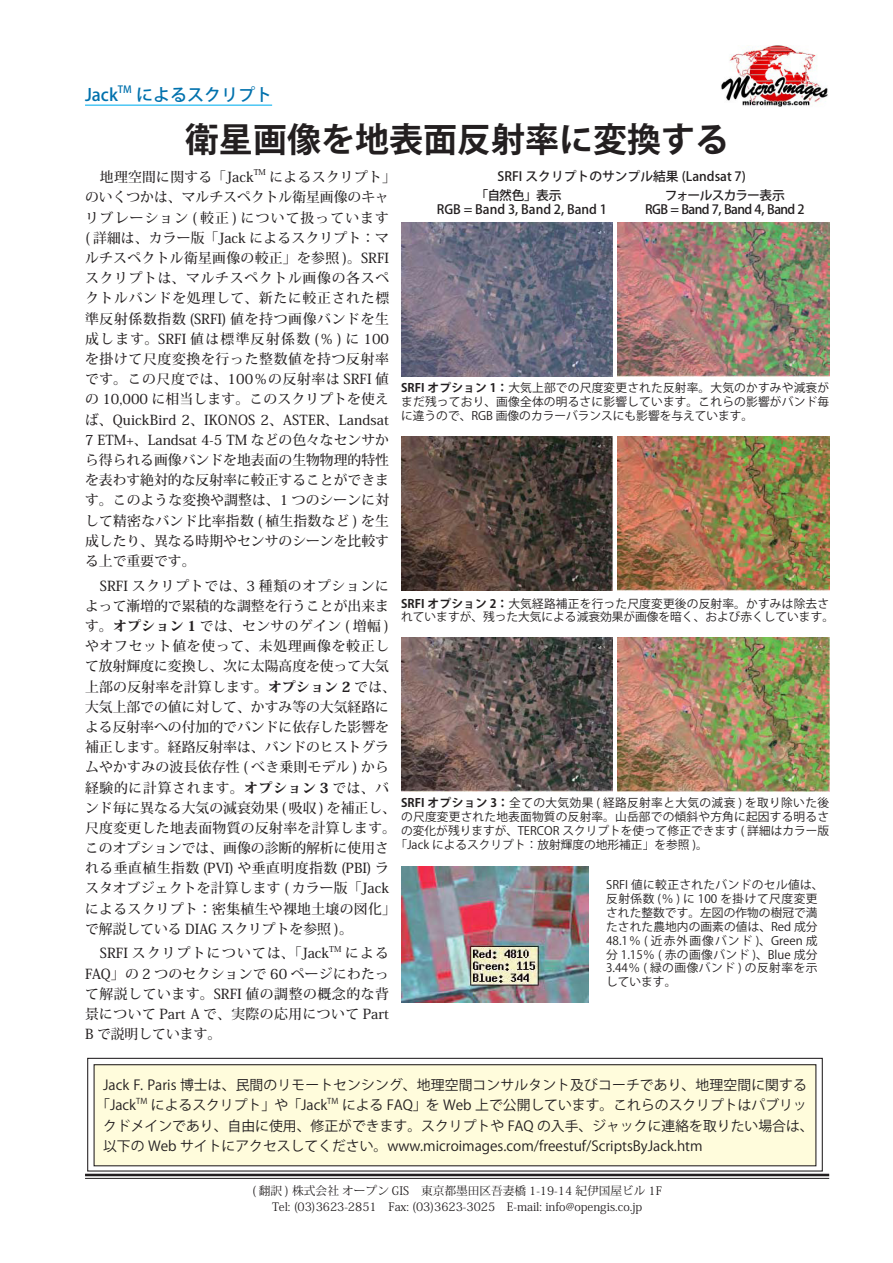
<style>
.page{position:relative;width:893px;height:1263px;background:#fff}
.page>*{position:absolute;margin:0;border:0;box-sizing:border-box;transform-origin:0 0}
.タイトル{font:700 34.05px "Koz Go Pro";color:#231f20}
.分類_下線{font:500 16.95px "Koz Go Pro";color:#0071ad}
.本文{font:500 13.8px/20.2px "Koz Min Pro";letter-spacing:.01em;color:#231f20;text-align:justify}
.t1{font:13.8px/20.2px "Koz Go Pro";color:#231f20;text-align:right}
.本文-2{font:500 13.8px "Koz Min Pro";letter-spacing:.09em;color:#231f20}
.画面の説明_12Q{font:500 12.75px "Koz Go Pro";color:#231f20}
.画面の説明_12Q-2{font:500 12.75px "Koz Go Pro";letter-spacing:-.045em;color:#231f20}
.画面の説明_12Q-3{font:500 12.75px "Koz Go Pro";letter-spacing:-.06em;color:#231f20}
.画面の説明_12Q-4{font:11.7px/13.8px "Koz Go Pro";letter-spacing:.01em;color:#231f20}
.t2{font:11.7px "Koz Min Pro";color:#231f20}
.画面の説明_12Q-5{font:11.7px "Koz Go Pro";letter-spacing:.03em;color:#231f20}
.分類_下線-2{font:500 9.9px "Koz Go Pro";color:#0071ad}
.本文-3{font:500 8.1px "Koz Min Pro";color:#231f20}
.t3{font:8.1px "Koz Go Pro";color:#231f20}
.s1{font-weight:800}
.s2{font-weight:700}
</style>
<div class="page">
<hr style="left:85px;top:1174px;width:744px;height:2px;background:#231f20">
<hr style="left:85px;top:1178px;width:744px;height:1px;background:#231f20">
<img style="left:721px;top:45px;width:107px;height:62px">
<img style="left:401px;top:222px;width:212px;height:154px">
<img style="left:618px;top:222px;width:211px;height:154px">
<img style="left:401px;top:436px;width:212px;height:154px">
<img style="left:618px;top:436px;width:211px;height:154px">
<img style="left:401px;top:637px;width:212px;height:154px">
<img style="left:618px;top:637px;width:211px;height:154px">
<img style="left:401px;top:866px;width:188px;height:137px">
<div style="left:87px;top:1058px;width:736px;height:113px;border:1px solid #231f20"></div>
<div style="left:94px;top:1065px;width:722px;height:101px;background:#fffcdc"></div>
<div style="left:94px;top:1064px;width:722px;height:102px;border:1px solid #231f20"></div>
<hr style="left:85px;top:105px;width:187px;height:1px;background:#00aeef">
<p class="分類_下線" style="left:85px;top:84px;width:34px">Jack</p>
<p class="分類_下線-2" style="left:118px;top:83px;width:16px">TM</p>
<p class="分類_下線" style="left:136px;top:84px;width:138px">によるスクリプト</p>
<p class="タイトル" style="left:185px;top:118px;width:546px">衛星画像を地表面反射率に変換する</p>
<p class="本文" style="left:269px;top:167px;width:128px">によるスクリプト「</p>
<p class="本文" style="left:100px;top:167px;width:155px">地理空間に関する「Jack</p>
<p class="本文-3" style="left:254px;top:167px;width:14px">TM</p>
<p class="本文" style="left:85px;top:187px;width:306px">のいくつかは、マルチスペクトル衛星画像のキャリブレーション ( 較正 ) について扱っています( 詳細は、カラー版「Jack によるスクリプト：マルチスペクトル衛星画像の較正」を参照 )。SRFIスクリプトは、マルチスペクトル画像の各スペクトルバンドを処理して、新たに較正された標準反射係数指数 (SRFI) 値を持つ画像バンドを生成します。SRFI 値は標準反射係数 ％( に) 100を掛けて尺度変換を行った整数値を持つ反射率です。この尺度では、100％の反射率は SRFI 値の 10,000 に相当します。このスクリプトを使えば、QuickBird 2、IKONOS 2、ASTER、Landsat 7 ETM 、+ Landsat 4-5 TM などの色々なセンサから得られる画像バンドを地表面の生物物理的特性を表わす絶対的な反射率に較正することができます。このような変換や調整は、1 つのシーンに対して精密なバンド比率指数 ( 植生指数など ) を生成したり、異なる時期やセンサのシーンを比較する上で重要です。</p>
<p class="本文" style="left:85px;top:575px;width:312px;text-align:left;text-indent:15px">SRFI スクリプトでは、3 種類のオプションによって漸増的で累積的な調整を行うことが出来ます。<span class="s1">オプション 1</span> では、センサのゲイン ( 増幅 (やオフセット値を使って、未処理画像を較正して放射輝度に変換し、次に太陽高度を使って大気上部の反射率を計算します。<span class="s1">オプション 2</span> では、大気上部での値に対して、かすみ等の大気経路による反射率への付加的でバンドに依存した影響を補正します。経路反射率は、バンドのヒストグラムやかすみの波長依存性 ( べき乗則モデル ) から経験的に計算されます。<span class="s1">オプション 3</span> では、バンド毎に異なる大気の減衰効果 ( 吸収 ) を補正し、尺度変更した地表面物質の反射率を計算します。このオプションでは、画像の診断的解析に使用される垂直植生指数 (PVI) や垂直明度指数 (PBI ラ)スタオブジェクトを計算します ( カラー版「Jackによるスクリプト：密集植生や裸地土壌の図化「で解説している DIAG スクリプトを参照。(</p>
<p class="本文" style="left:345px;top:943px;width:45px">による</p>
<p class="画面の説明_12Q" style="left:498px;top:168px;width:250px">SRFI スクリプトのサンプル結果 (Landsat (7</p>
<p class="画面の説明_12Q" style="left:476px;top:187px;width:87px">「自然色」表示</p>
<p class="画面の説明_12Q" style="left:437px;top:201px;width:172px">RGB = Band 3, Band 2, Band 1</p>
<p class="画面の説明_12Q-3" style="left:665px;top:187px;width:122px">フォールスカラー表示</p>
<p class="画面の説明_12Q-2" style="left:645px;top:201px;width:161px">RGB = Band 7, Band 4, Band 2</p>
<p class="画面の説明_12Q-4" style="left:401px;top:381px;width:430px;text-align:justify"><span class="s2">SRFI オプション 1：</span>大気上部での尺度変更された反射率。大気のかすみや減衰がまだ残っており、画像全体の明るさに影響しています。これらの影響がバンド毎に違うので、RGB 画像のカラーバランスにも影響を与えています。</p>
<p class="画面の説明_12Q-4" style="left:401px;top:597px;width:434px"><span class="s2">SRFI オプション 2：</span>大気経路補正を行った尺度変更後の反射率。かすみは除去されていますが、残った大気による減衰効果が画像を暗く、および赤くしています。</p>
<p class="画面の説明_12Q-5" style="left:401px;top:795px;width:429px"><span class="s2">SRFI オプション 3：</span>全ての大気効果 ( 経路反射率と大気の減衰 ) を取り除いた後</p>
<p class="画面の説明_12Q-4" style="left:401px;top:810px;width:429px">の尺度変更された地表面物質の反射率。山岳部での傾斜や方角に起因する明るさ</p>
<p class="画面の説明_12Q-4" style="left:401px;top:824px;width:429px">の変化が残りますが、TERCOR スクリプトを使って修正できます ( 詳細はカラー版</p>
<p class="画面の説明_12Q-4" style="left:395px;top:838px;width:314px">「Jack によるスクリプト：放射輝度の地形補正」を参照。(</p>
<p class="画面の説明_12Q-4" style="left:606px;top:878px;width:219px">SRFI 値に較正されたバンドのセル値は、反射係数 ％( に) 100 を掛けて尺度変更された整数です。左図の作物の樹冠で満たされた農地内の画素の値は、Red 成分<br>48.1％ ( 近赤外画像バンド )、Green 成分 1.15％ ( 赤の画像バンド )、Blue 成分<br>3.44％ ( 緑の画像バンド ) の反射率を示しています。</p>
<p class="本文-2" style="left:100px;top:943px;width:231px">SRFI スクリプトについては、「Jack</p>
<p class="本文-3" style="left:329px;top:943px;width:14px">TM</p>
<p class="本文" style="left:85px;top:963px;width:306px">FAQ」の 2 つのセクションで 60 ページにわたって解説しています。SRFI 値の調整の概念的な背景について Part A で、実際の応用について Part B で説明しています。</p>
<p class="t1" style="left:103px;top:1075px;width:705px">Jack .F Paris 博士は、民間のリモートセンシング、地理空間コンサルタント及びコーチであり、地理空間に関するによる FAQ」を Web 上で公開しています。これらのスクリプトはパブリッ</p>
<p class="t1" style="left:96px;top:1095px;width:41px">「Jack</p>
<p class="t3" style="left:136px;top:1095px;width:13px">TM</p>
<p class="t1" style="left:103px;top:1116px;width:712px;text-align:left">クドメインであり、自由に使用、修正ができます。スクリプトや FAQ の入手、ジャックに連絡を取りたい場合は、以下の Web サイトにアクセスしてください。www.microimages.com/freestuf/ScriptsByJack.htm</p>
<p class="t1" style="left:151px;top:1095px;width:178px">によるスクリプト」や「Jack</p>
<p class="t3" style="left:327px;top:1095px;width:13px">TM</p>
<p class="t2" style="left:252px;top:1182px;width:411px">( 翻訳 ) 株式会社オープン GIS　東京都墨田区吾妻橋 1-19-14 紀伊国屋ビル 1F</p>
<p class="t2" style="left:272px;top:1198px;width:372px">Tel (: 03)3623-2851　Fax (: 03)3623-3025　 -E mail: info@opengis.co j p.</p>
</div>
